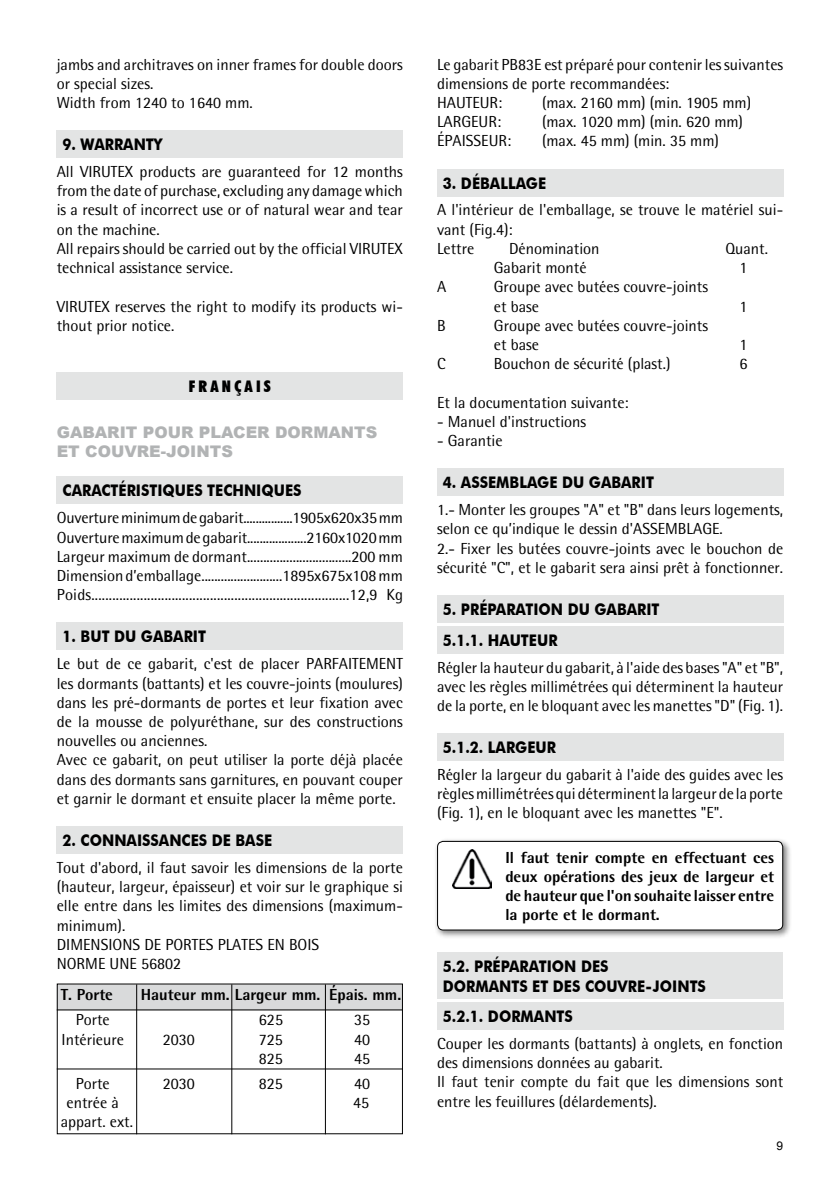
<style>
.page{position:relative;width:840px;height:1191px;background:#fff}
.page>*{position:absolute;margin:0;border:0;box-sizing:border-box;transform-origin:0 0}
.t1{font:16px/19.2px "Rotis Semi Sans";color:#000}
.t2{font:700 16px/30.6px "Futura BT";color:#000;scale:.9 1}
.t3{font:800 16px/19.2px "Rotis Semi Sans";color:#000;text-align:justify}
.t4{font:900 16px/19.2px "Arial";color:#b1b3b4}
.t5{font:900 condensed 16px "Futura BT";letter-spacing:.2em;color:#000}
.t6{font:12px "Arial";color:#000}
</style>
<div class="page">
<div style="left:57px;top:984px;width:345px;height:26px;background:#d9dadb"></div>
<hr style="left:231px;top:984px;width:1px;height:150px;background:#000">
<hr style="left:325px;top:984px;width:1px;height:150px;background:#000">
<hr style="left:57px;top:1009px;width:345px;height:1px;background:#000">
<hr style="left:57px;top:1068px;width:345px;height:1px;background:#000">
<hr style="left:136px;top:984px;width:1px;height:150px;background:#000">
<div style="left:57px;top:130px;width:345px;height:28px;background:#e3e4e4"></div>
<div style="left:57px;top:372px;width:345px;height:28px;background:#e3e4e4"></div>
<div style="left:57px;top:476px;width:345px;height:28px;background:#e3e4e4"></div>
<div style="left:57px;top:622px;width:345px;height:28px;background:#e3e4e4"></div>
<div style="left:57px;top:826px;width:345px;height:27px;background:#e3e4e4"></div>
<div style="left:437px;top:169px;width:345px;height:27px;background:#e3e4e4"></div>
<div style="left:437px;top:468px;width:345px;height:28px;background:#e3e4e4"></div>
<div style="left:437px;top:595px;width:345px;height:27px;background:#e3e4e4"></div>
<div style="left:437px;top:626px;width:345px;height:27px;background:#e3e4e4"></div>
<div style="left:437px;top:733px;width:345px;height:28px;background:#e3e4e4"></div>
<div style="left:433px;top:837px;width:359px;height:102px;background:#000;opacity:.5"></div>
<div style="left:437px;top:841px;width:345px;height:89px;background:#fff;border-radius:6px"></div>
<img style="left:452px;top:850px;width:39px;height:38px">
<div style="left:437px;top:841px;width:345px;height:89px;border:1px solid #000;border-radius:6px"></div>
<div style="left:437px;top:953px;width:345px;height:46px;background:#e3e4e4"></div>
<div style="left:437px;top:1002px;width:345px;height:27px;background:#e3e4e4"></div>
<p class="t1" style="left:57px;top:54px;width:347px">jambs and architraves on inner frames for double doors or special sizes.<br>Width from 1240 to 1640 mm.</p>
<p class="t2" style="left:63px;top:129px;width:112px">9. WARRANTY</p>
<p class="t1" style="left:57px;top:162px;width:347px">All VIRUTEX products are guaranteed for 12 months from the date of purchase, excluding any damage which is a result of incorrect use or of natural wear and tear on the machine.<br>All repairs should be carried out by the official VIRUTEX technical assistance service.</p>
<p class="t1" style="left:57px;top:296px;width:347px">VIRUTEX reserves the right to modify its products wi&shy;thout prior notice.</p>
<p class="t5" style="left:189px;top:377px;width:83px">FRANÇAIS</p>
<p class="t4" style="left:57px;top:422px;width:322px">GABARIT POUR PLACER DORMANTS<br>ET COUVRE-JOINTS</p>
<p class="t2" style="left:63px;top:475px;width:267px">CARACTÉRISTIQUES TECHNIQUES</p>
<p class="t1" style="left:57px;top:508px;width:348px;text-align:justify">Ouverture minimum de gabarit................1905x620x35 mm Ouverture maximum de gabarit...................2160x1020 mm Largeur maximum de dormant................................200 mm Dimension d’emballage.........................1895x675x108 mm Poids..........................................................................12,9 Kg</p>
<p class="t2" style="left:63px;top:621px;width:161px">1. BUT DU GABARIT</p>
<p class="t1" style="left:57px;top:654px;width:347px">Le but de ce gabarit, c'est de placer PARFAITEMENT les dormants (battants) et les couvre-joints (moulures) dans les pré-dormants de portes et leur fixation avec de la mousse de polyuréthane, sur des constructions nouvelles ou anciennes.<br>Avec ce gabarit, on peut utiliser la porte déjà placée dans des dormants sans garnitures, en pouvant couper et garnir le dormant et ensuite placer la même porte.</p>
<p class="t2" style="left:63px;top:825px;width:234px">2. CONNAISSANCES DE BASE</p>
<p class="t1" style="left:57px;top:857px;width:347px">Tout d'abord, il faut savoir les dimensions de la porte (hauteur, largeur, épaisseur) et voir sur le graphique si elle entre dans les limites des dimensions (maximum&shy;minimum).<br>DIMENSIONS DE PORTES PLATES EN BOIS<br>NORME UNE 56802</p>
<p class="t3" style="left:61px;top:984px;width:54px">T. Porte</p>
<p class="t3" style="left:141px;top:984px;width:262px">Hauteur mm. Largeur mm. Épais. mm.</p>
<p class="t1" style="left:76px;top:1010px;width:36px">Porte</p>
<p class="t1" style="left:259px;top:1010px;width:26px">625</p>
<p class="t1" style="left:354px;top:1010px;width:18px">35</p>
<p class="t1" style="left:62px;top:1029px;width:64px">Intérieure</p>
<p class="t1" style="left:163px;top:1029px;width:34px">2030</p>
<p class="t1" style="left:259px;top:1029px;width:26px">725</p>
<p class="t1" style="left:354px;top:1029px;width:18px">40</p>
<p class="t1" style="left:259px;top:1048px;width:26px">825</p>
<p class="t1" style="left:354px;top:1048px;width:18px">45</p>
<p class="t1" style="left:76px;top:1073px;width:36px">Porte</p>
<p class="t1" style="left:163px;top:1073px;width:34px">2030</p>
<p class="t1" style="left:259px;top:1073px;width:26px">825</p>
<p class="t1" style="left:354px;top:1073px;width:18px">40</p>
<p class="t1" style="left:67px;top:1093px;width:54px">entrée à</p>
<p class="t1" style="left:353px;top:1093px;width:18px">45</p>
<p class="t1" style="left:61px;top:1112px;width:74px">appart. ext.</p>
<p class="t1" style="left:437px;top:54px;width:347px">Le gabarit PB83E est préparé pour contenir les suivantes dimensions de porte recommandées:<br>HAUTEUR:</p>
<p class="t1" style="left:541px;top:93px;width:210px">(max. 2160 mm) (min. 1905 mm)</p>
<p class="t1" style="left:437px;top:112px;width:66px">LARGEUR:</p>
<p class="t1" style="left:541px;top:112px;width:202px">(max. 1020 mm) (min. 620 mm)</p>
<p class="t1" style="left:437px;top:131px;width:76px">ÉPAISSEUR:</p>
<p class="t1" style="left:541px;top:131px;width:178px">(max. 45 mm) (min. 35 mm)</p>
<p class="t2" style="left:442px;top:167px;width:116px">3. DÉBALLAGE</p>
<p class="t1" style="left:437px;top:200px;width:347px">A l'intérieur de l'emballage, se trouve le matériel sui&shy;vant (Fig.4):<br>Lettre</p>
<p class="t1" style="left:509px;top:239px;width:92px">Dénomination</p>
<p class="t1" style="left:725px;top:239px;width:44px">Quant.</p>
<p class="t1" style="left:493px;top:258px;width:94px">Gabarit monté</p>
<p class="t1" style="left:739px;top:258px;width:10px">1</p>
<p class="t1" style="left:437px;top:277px;width:11px">A</p>
<p class="t1" style="left:493px;top:277px;width:215px">Groupe avec butées couvre-joints et base</p>
<p class="t1" style="left:437px;top:315px;width:10px">B</p>
<p class="t1" style="left:493px;top:315px;width:215px">Groupe avec butées couvre-joints et base</p>
<p class="t1" style="left:739px;top:296px;width:10px">1</p>
<p class="t1" style="left:739px;top:335px;width:10px">1</p>
<p class="t1" style="left:437px;top:354px;width:10px">C</p>
<p class="t1" style="left:493px;top:354px;width:178px">Bouchon de sécurité (plast.)</p>
<p class="t1" style="left:739px;top:354px;width:10px">6</p>
<p class="t1" style="left:437px;top:392px;width:193px">Et la documentation suivante:</p>
<p class="t1" style="left:437px;top:411px;width:150px">- Manuel d'instructions</p>
<p class="t1" style="left:437px;top:431px;width:67px">- Garantie</p>
<p class="t2" style="left:442px;top:467px;width:236px">4. ASSEMBLAGE DU GABARIT</p>
<p class="t1" style="left:437px;top:500px;width:347px">1.- Monter les groupes "A" et "B" dans leurs logements, selon ce qu’indique le dessin d'ASSEMBLAGE.<br>2.- Fixer les butées couvre-joints avec le bouchon de sécurité "C", et le gabarit sera ainsi prêt à fonctionner.</p>
<p class="t2" style="left:442px;top:594px;width:242px">5. PRÉPARATION DU GABARIT<br>5.1.1. HAUTEUR</p>
<p class="t1" style="left:437px;top:657px;width:347px;text-align:justify">Régler la hauteur du gabarit, à l'aide des bases "A" et "B", avec les règles millimétrées qui déterminent la hauteur de la porte, en le bloquant avec les manettes "D" (Fig. 1).</p>
<p class="t2" style="left:442px;top:732px;width:127px">5.1.2. LARGEUR</p>
<p class="t1" style="left:437px;top:765px;width:347px;text-align:justify">Régler la largeur du gabarit à l'aide des guides avec les règles millimétrées qui déterminent la largeur de la porte (Fig. 1), en le bloquant avec les manettes "E".</p>
<p class="t3" style="left:505px;top:847px;width:270px">Il faut tenir compte en effectuant ces deux opérations des jeux de largeur et de hauteur que l'on souhaite laisser entre la porte et le dormant.</p>
<p class="t2" style="left:442px;top:957px;width:294px;line-height:19.2px">5.2. PRÉPARATION DES<br>DORMANTS ET DES COUVRE-JOINTS</p>
<p class="t2" style="left:442px;top:1001px;width:146px">5.2.1. DORMANTS</p>
<p class="t1" style="left:437px;top:1033px;width:347px">Couper les dormants (battants) à onglets, en fonction des dimensions données au gabarit.<br>Il faut tenir compte du fait que les dimensions sont entre les feuillures (délardements).</p>
<p class="t6" style="left:776px;top:1138px;width:8px">9</p>
</div>
